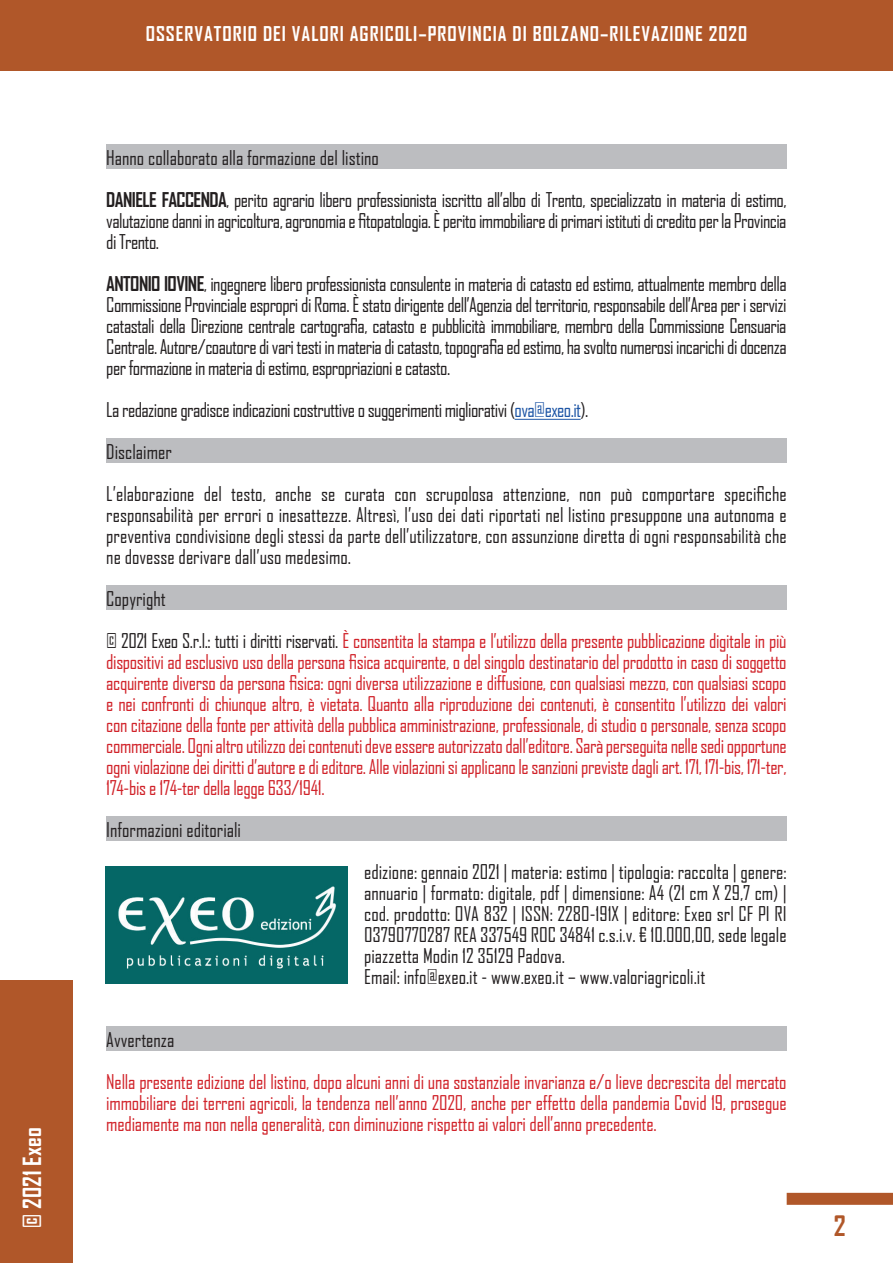
<style>
.page{position:relative;width:893px;height:1263px;background:#fff}
.page>*{position:absolute;margin:0;border:0;box-sizing:border-box;transform-origin:0 0}
.t1{font:700 27px "Agency FB";color:#b05729}
.t2{font:700 24px "Agency FB";color:#fff}
.t3{font:19.5px/21px "Agency FB";color:#231f20;text-align:justify}
.t4{font:19.5px/21px "Agency FB";letter-spacing:-.02em;color:#d1232a;text-align:justify}
.t5{font:19.5px/42px "Agency FB";letter-spacing:-.03em;color:#231f20}
.t6{font:700 19.5px "Agency FB";letter-spacing:.05em;color:#fff}
.s1{font-weight:700}
.s2{color:#1e56a6}
.s3{color:#231f20}
</style>
<div class="page">
<div style="left:0;top:0;width:893px;height:70px;background:#b05729"></div>
<div style="left:0;top:980px;width:72px;height:283px;background:#b05729"></div>
<div style="left:787px;top:1193px;width:106px;height:12px;background:#b05729"></div>
<div style="left:106px;top:144px;width:681px;height:24px;background:#bcbdc0"></div>
<hr style="left:515px;top:419px;width:66px;height:1px;background:#1e56a6">
<div style="left:106px;top:438px;width:681px;height:24px;background:#bcbdc0"></div>
<div style="left:106px;top:585px;width:681px;height:24px;background:#bcbdc0"></div>
<div style="left:106px;top:816px;width:681px;height:24px;background:#bcbdc0"></div>
<div style="left:106px;top:1026px;width:681px;height:24px;background:#bcbdc0"></div>
<img style="left:105px;top:867px;width:242px;height:116px">
<p class="t2" style="left:17px;top:1227px;width:101px;rotate:-90deg">© 2021 Exeo</p>
<p class="t6" style="left:146px;top:21px;width:603px">OSSERVATORIO DEI VALORI AGRICOLI–PROVINCIA DI BOLZANO–RILEVAZIONE 2020</p>
<p class="t5" style="left:106px;top:136px;width:682px">Hanno collaborato alla formazione del listino<br><span class="s1">DANIELE FACCENDA</span>, perito agrario libero professionista iscritto all’albo di Trento, specializzato in materia di estimo,</p>
<p class="t5" style="left:106px;top:210px;width:682px;line-height:21px">valutazione danni in agricoltura, agronomia e fitopatologia. È perito immobiliare di primari istituti di credito per la Provincia di Trento.</p>
<p class="t3" style="left:106px;top:273px;width:682px"><span class="s1">ANTONIO IOVINE</span>, ingegnere libero professionista consulente in materia di catasto ed estimo, attualmente membro della Commissione Provinciale espropri di Roma. È stato dirigente dell’Agenzia del territorio, responsabile dell’Area per i servizi catastali della Direzione centrale cartografia, catasto e pubblicità immobiliare, membro della Commissione Censuaria Centrale. Autore/coautore di vari testi in materia di catasto, topografia ed estimo, ha svolto numerosi incarichi di docenza per formazione in materia di estimo, espropriazioni e catasto.</p>
<p class="t3" style="left:106px;top:388px;width:682px;line-height:42px;text-align:left">La redazione gradisce indicazioni costruttive o suggerimenti migliorativi (<span class="s2">ova@exeo.it</span>).<br>Disclaimer<br>L’elaborazione del testo, anche se curata con scrupolosa attenzione, non può comportare specifiche</p>
<p class="t3" style="left:106px;top:504px;width:682px">responsabilità per errori o inesattezze. Altresì, l’uso dei dati riportati nel listino presuppone una autonoma e preventiva condivisione degli stessi da parte dell’utilizzatore, con assunzione diretta di ogni responsabilità che ne dovesse derivare dall’uso medesimo.</p>
<p class="t4" style="left:106px;top:577px;width:682px;line-height:42px"><span class="s3">Copyright<br>© 2021 Exeo S.r.l.: tutti i diritti riservati.</span> È consentita la stampa e l’utilizzo della presente pubblicazione digitale in più</p>
<p class="t4" style="left:106px;top:651px;width:682px">dispositivi ad esclusivo uso della persona fisica acquirente, o del singolo destinatario del prodotto in caso di soggetto acquirente diverso da persona fisica: ogni diversa utilizzazione e diffusione, con qualsiasi mezzo, con qualsiasi scopo e nei confronti di chiunque altro, è vietata. Quanto alla riproduzione dei contenuti, è consentito l’utilizzo dei valori con citazione della fonte per attività della pubblica amministrazione, professionale, di studio o personale, senza scopo commerciale. Ogni altro utilizzo dei contenuti deve essere autorizzato dall’editore. Sarà perseguita nelle sedi opportune ogni violazione dei diritti d’autore e di editore. Alle violazioni si applicano le sanzioni previste dagli art. 171, 171-bis, 171-ter, 174-bis e 174-ter della legge 633/1941.</p>
<p class="t3" style="left:106px;top:819px;width:136px">Informazioni editoriali</p>
<p class="t3" style="left:364px;top:861px;width:424px;text-align:left">edizione: gennaio 2021 | materia: estimo | tipologia: raccolta | genere: annuario | formato: digitale, pdf | dimensione: A4 (21 cm X 29,7 cm) | cod. prodotto: OVA 832 | ISSN: 2280-191X | editore: Exeo srl CF PI RI 03790770287 REA 337549 ROC 34841 c.s.i.v. € 10.000,00, sede legale piazzetta Modin 12 35129 Padova.<br>Email: info@exeo.it - www.exeo.it – www.valoriagricoli.it</p>
<p class="t3" style="left:106px;top:1029px;width:70px">Avvertenza</p>
<p class="t4" style="left:106px;top:1071px;width:682px">Nella presente edizione del listino, dopo alcuni anni di una sostanziale invarianza e/o lieve decrescita del mercato immobiliare dei terreni agricoli, la tendenza nell’anno 2020, anche per effetto della pandemia Covid 19, prosegue mediamente ma non nella generalità, con diminuzione rispetto ai valori dell’anno precedente.</p>
<h1 class="t1" style="left:834px;top:1209px;width:13px">2</h1>
</div>
